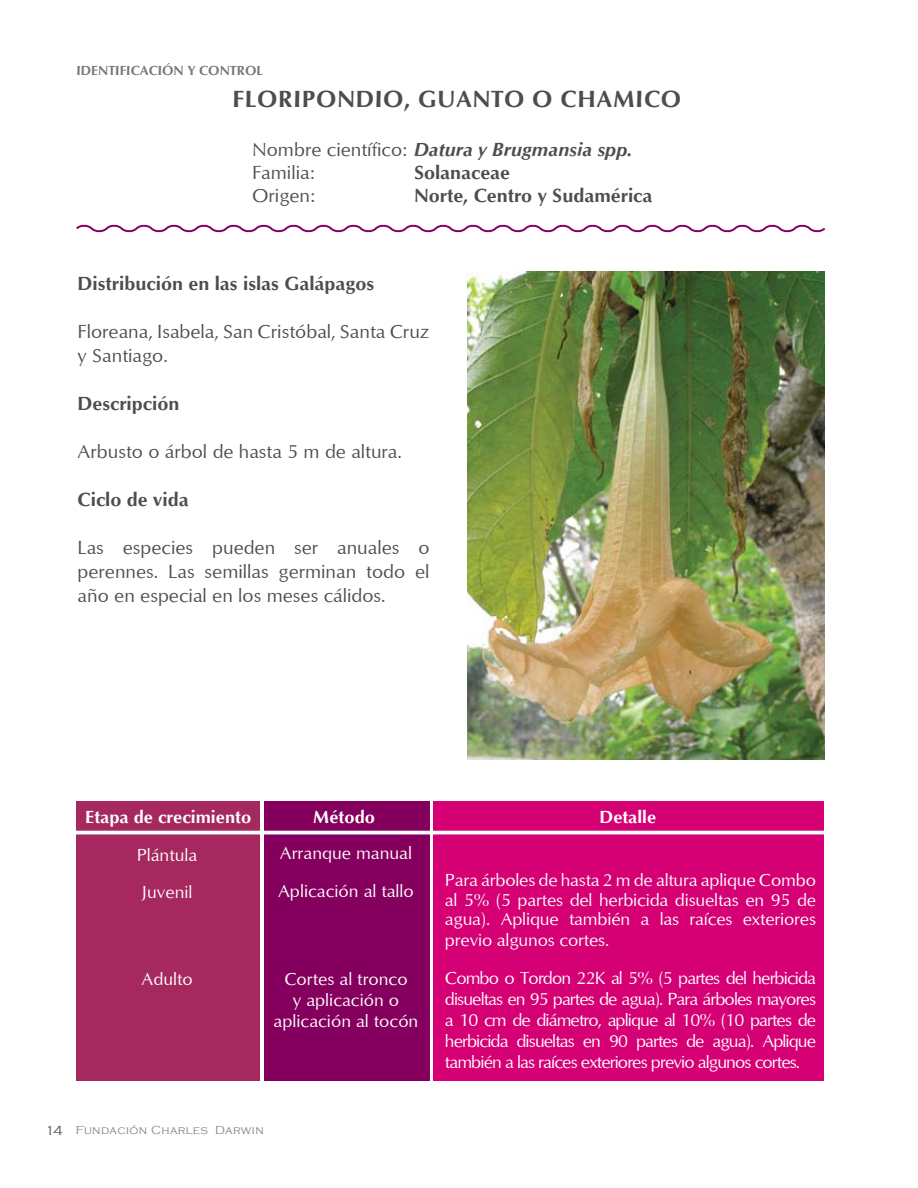
<style>
.page{position:relative;width:918px;height:1188px;background:#fff}
.page>*{position:absolute;margin:0;border:0;box-sizing:border-box;transform-origin:0 0}
.t1{font:700 24px "Optimum";letter-spacing:.025em;color:#4c4d4f}
.t2{font:19.5px/24px "Optimum";color:#4c4d4f}
.t3{font:700 19.5px "Optimum";color:#4c4d4f}
.t4{font:18px/21px "Optimum";letter-spacing:-.01em;color:#fff}
.t5{font:700 18px "Optimum";color:#fff}
.t6{font:700 13.5px "Optimum";color:#76787b}
.t7{font:300 13.5px "Copperplate Gothic";color:#4d4d4d}
.t8{font:300 12px "Copperplate Gothic";letter-spacing:.03em;color:#808080}
.s1{font-weight:700;font-style:italic}
.s2{font-weight:700}
</style>
<div class="page">
<svg style="left:76px;top:224px;width:750px;height:9px"></svg>
<div style="left:434px;top:801px;width:390px;height:280px;background:#d60075"></div>
<div style="left:264px;top:801px;width:165px;height:280px;background:#85005e"></div>
<div style="left:76px;top:801px;width:184px;height:280px;background:#a5295f"></div>
<hr style="left:74px;top:831px;width:753px;height:3px;background:#fff">
<img style="left:468px;top:272px;width:356px;height:488px">
<p class="t6" style="left:77px;top:63px;width:14px">IDENT</p>
<p class="t6" style="left:115px;top:63px;width:26px">IFICAC</p>
<p class="t6" style="left:158px;top:63px;width:52px">IÓN YCONT</p>
<p class="t6" style="left:237px;top:63px;width:18px">ROL</p>
<h1 class="t1" style="left:232px;top:85px;width:16px">FLO</h1>
<h1 class="t1" style="left:278px;top:85px;width:43px">RIPOND</h1>
<h1 class="t1" style="left:375px;top:85px;width:62px">IO, GUANTO</h1>
<h1 class="t1" style="left:532px;top:85px;width:131px">O CHAMICO</h1>
<p class="t2" style="left:252px;top:137px;width:382px;line-height:23.4px">Nombre científico: <span class="s1">Datura y Brugmansia spp.<br></span>Familia: <span class="s2">S</span></p>
<p class="t3" style="left:424px;top:161px;width:88px">olanaceae</p>
<p class="t2" style="left:252px;top:183px;width:106px">Origen: <span class="s2">N</span></p>
<p class="t3" style="left:429px;top:185px;width:225px">orte, Centro y Sudamérica</p>
<p class="t3" style="left:78px;top:273px;width:298px">Distribución en las islas Galápagos</p>
<p class="t2" style="left:78px;top:319px;width:353px">Floreana, Isabela, San Cristóbal, Santa Cruz y Santiago.</p>
<p class="t3" style="left:78px;top:393px;width:103px">Descripción</p>
<p class="t2" style="left:78px;top:439px;width:326px">Arbusto o árbol de hasta 5 m de altura.</p>
<p class="t3" style="left:78px;top:489px;width:113px">Ciclo de vida</p>
<p class="t2" style="left:78px;top:535px;width:353px;text-align:justify">Las especies pueden ser anuales o perennes. Las semillas germinan todo el año en especial en los meses cálidos.</p>
<p class="t5" style="left:85px;top:807px;width:167px">Etapa de crecimiento</p>
<p class="t5" style="left:313px;top:807px;width:64px">Método</p>
<p class="t5" style="left:600px;top:807px;width:58px">Detalle</p>
<p class="t4" style="left:137px;top:835px;width:62px;line-height:37.5px">Plántula<br>Juvenil</p>
<p class="t4" style="left:141px;top:968px;width:53px">Adulto</p>
<p class="t4" style="left:278px;top:834px;width:137px;line-height:37.5px">Arranque manual<br>Aplicación al tallo</p>
<p class="t4" style="left:274px;top:968px;width:146px;text-align:center">Cortes al tronco<br>y aplicación o aplicación al tocón</p>
<p class="t7" style="left:45px;top:1123px;width:9px">14</p>
<p class="t8" style="left:76px;top:1123px;width:190px">Fundación Charles Darwin</p>
<p class="t4" style="left:445px;top:870px;width:373px;line-height:20px;text-align:justify">Para árboles de hasta 2 m de altura aplique Combo al 5% (5 partes del herbicida disueltas en 95 de agua). Aplique también a las raíces exteriores previo algunos cortes.</p>
<p class="t4" style="left:445px;top:967px;width:373px;text-align:justify">Combo o Tordon 22K al 5% (5 partes del herbicida disueltas en 95 partes de agua). Para árboles mayores a 10 cm de diámetro, aplique al 10% (10 partes de herbicida disueltas en 90 partes de agua). Aplique también a las raíces exteriores previo algunos cortes.</p>
</div>
